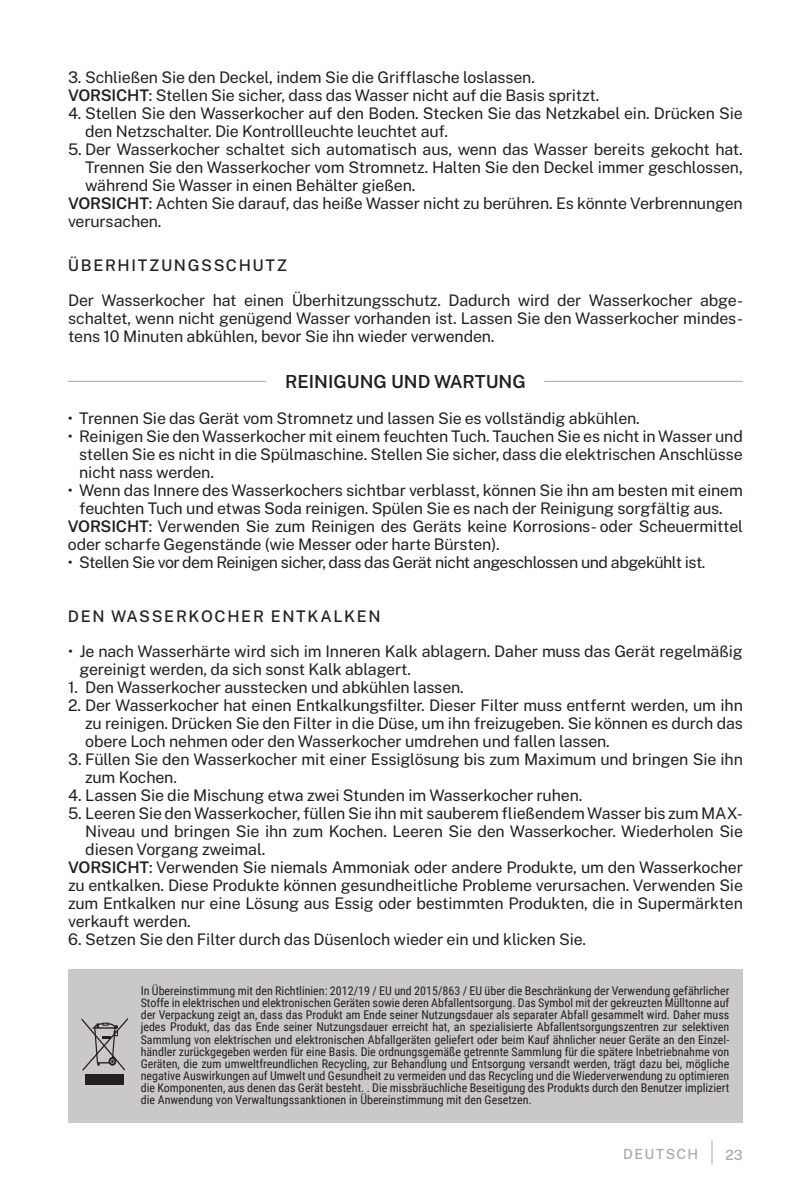
<style>
.page{position:relative;width:811px;height:1191px;background:#fff}
.page>*{position:absolute;margin:0;border:0;box-sizing:border-box;transform-origin:0 0}
.t1{font:600 18px "Public Sans";color:#231f20}
.t2{font:16px/18px "Public Sans";letter-spacing:-.01em;color:#231f20;text-align:justify}
.t3{font:16px "Public Sans";letter-spacing:-.03em;color:#231f20}
.t4{font:500 16px "Public Sans";letter-spacing:.1em;color:#231f20}
.t5{font:500 14px "Public Sans";letter-spacing:.1em;color:#a9a8aa}
.t6{font:12px/12px "Roboto Condensed";color:#231f20;text-align:justify}
.s1{font-weight:600}
</style>
<div class="page">
<svg style="left:711px;top:1140px;width:1px;height:24px"></svg>
<hr style="left:68px;top:381px;width:198px;height:1px;background:#a9a8aa">
<hr style="left:544px;top:381px;width:199px;height:1px;background:#a9a8aa">
<div style="left:68px;top:969px;width:675px;height:153px;background:#cac8c8"></div>
<div style="left:85px;top:1074px;width:39px;height:11px;background:#231f20"></div>
<svg style="left:82px;top:1018px;width:46px;height:52px"></svg>
<p class="t2" style="left:68px;top:67px;width:468px">3. Schließen Sie den Deckel, indem Sie die Grifflasche loslassen.</p>
<p class="t2" style="left:68px;top:85px;width:533px"><span class="s1">VORSICHT</span>: Stellen Sie sicher, dass das Wasser nicht auf die Basis spritzt.</p>
<p class="t2" style="left:85px;top:103px;width:659px;text-indent:-17px">4. Stellen Sie den Wasserkocher auf den Boden. Stecken Sie das Netzkabel ein. Drücken Sie den Netzschalter. Die Kontrollleuchte leuchtet auf.</p>
<p class="t2" style="left:85px;top:139px;width:659px;text-indent:-17px">5. Der Wasserkocher schaltet sich automatisch aus, wenn das Wasser bereits gekocht hat.<br>Trennen Sie den Wasserkocher vom Stromnetz. Halten Sie den Deckel immer geschlossen, während Sie Wasser in einen Behälter gießen.</p>
<p class="t2" style="left:68px;top:193px;width:676px"><span class="s1">VORSICHT</span>: Achten Sie darauf, das heiße Wasser nicht zu berühren. Es könnte Verbrennungen verursachen.</p>
<h2 class="t4" style="left:68px;top:253px;width:221px">ÜBERHITZUNGSSCHUTZ</h2>
<p class="t2" style="left:68px;top:290px;width:676px">Der Wasserkocher hat einen Überhitzungsschutz. Dadurch wird der Wasserkocher abge&shy;schaltet, wenn nicht genügend Wasser vorhanden ist. Lassen Sie den Wasserkocher mindes&shy;tens 10 Minuten abkühlen, bevor Sie ihn wieder verwenden.</p>
<h1 class="t1" style="left:285px;top:368px;width:242px">REINIGUNG UND WARTUNG</h1>
<p class="t2" style="left:68px;top:408px;width:573px">• Trennen Sie das Gerät vom Stromnetz und lassen Sie es vollständig abkühlen.</p>
<p class="t2" style="left:79px;top:426px;width:665px;text-indent:-11px">• Reinigen Sie den Wasserkocher mit einem feuchten Tuch. Tauchen Sie es nicht in Wasser und stellen Sie es nicht in die Spülmaschine. Stellen Sie sicher, dass die elektrischen Anschlüsse nicht nass werden.</p>
<p class="t2" style="left:68px;top:480px;width:676px;text-align:center">• Wenn das Innere des Wasserkochers sichtbar verblasst, können Sie ihn am besten mit einem feuchten Tuch und etwas Soda reinigen. Spülen Sie es nach der Reinigung sorgfältig aus.</p>
<p class="t2" style="left:68px;top:516px;width:676px"><span class="s1">VORSICHT</span>: Verwenden Sie zum Reinigen des Geräts keine Korrosions- oder Scheuermittel oder scharfe Gegenstände (wie Messer oder harte Bürsten).</p>
<p class="t3" style="left:68px;top:550px;width:639px">• Stellen Sie vor dem Reinigen sicher, dass das Gerät nicht angeschlossen und abgekühlt ist.</p>
<h2 class="t4" style="left:68px;top:604px;width:314px">DEN WASSERKOCHER ENTKALKEN</h2>
<p class="t2" style="left:80px;top:641px;width:665px;text-indent:-11px">• Je nach Wasserhärte wird sich im Inneren Kalk ablagern. Daher muss das Gerät regelmäßig gereinigt werden, da sich sonst Kalk ablagert.</p>
<p class="t2" style="left:68px;top:677px;width:397px">1. Den Wasserkocher ausstecken und abkühlen lassen.</p>
<p class="t2" style="left:85px;top:695px;width:659px;text-indent:-17px">2. Der Wasserkocher hat einen Entkalkungsfilter. Dieser Filter muss entfernt werden, um ihn zu reinigen. Drücken Sie den Filter in die Düse, um ihn freizugeben. Sie können es durch das obere Loch nehmen oder den Wasserkocher umdrehen und fallen lassen.</p>
<p class="t2" style="left:85px;top:749px;width:659px;text-indent:-17px">3. Füllen Sie den Wasserkocher mit einer Essiglösung bis zum Maximum und bringen Sie ihn zum Kochen.</p>
<p class="t2" style="left:68px;top:785px;width:515px">4. Lassen Sie die Mischung etwa zwei Stunden im Wasserkocher ruhen.</p>
<p class="t2" style="left:85px;top:803px;width:659px;text-indent:-17px">5. Leeren Sie den Wasserkocher, füllen Sie ihn mit sauberem fließendem Wasser bis zum MAX-Niveau und bringen Sie ihn zum Kochen. Leeren Sie den Wasserkocher. Wiederholen Sie diesen Vorgang zweimal.</p>
<p class="t2" style="left:68px;top:857px;width:676px"><span class="s1">VORSICHT</span>: Verwenden Sie niemals Ammoniak oder andere Produkte, um den Wasserkocher zu entkalken. Diese Produkte können gesundheitliche Probleme verursachen. Verwenden Sie zum Entkalken nur eine Lösung aus Essig oder bestimmten Produkten, die in Supermärkten verkauft werden.</p>
<p class="t2" style="left:68px;top:929px;width:519px">6. Setzen Sie den Filter durch das Düsenloch wieder ein und klicken Sie.</p>
<p class="t6" style="left:141px;top:984px;width:590px">In Übereinstimmung mit den Richtlinien: 2012/19 / EU und 2015/863 / EU über die Beschränkung der Verwendung gefährlicher Stoffe in elektrischen und elektronischen Geräten sowie deren Abfallentsorgung. Das Symbol mit der gekreuzten Mülltonne auf der Verpackung zeigt an, dass das Produkt am Ende seiner Nutzungsdauer als separater Abfall gesammelt wird. Daher muss jedes Produkt, das das Ende seiner Nutzungsdauer erreicht hat, an spezialisierte Abfallentsorgungszentren zur selektiven Sammlung von elektrischen und elektronischen Abfallgeräten geliefert oder beim Kauf ähnlicher neuer Geräte an den Einzel&shy;händler zurückgegeben werden für eine Basis. Die ordnungsgemäße getrennte Sammlung für die spätere Inbetriebnahme von Geräten, die zum umweltfreundlichen Recycling, zur Behandlung und Entsorgung versandt werden, trägt dazu bei, mögliche negative Auswirkungen auf Umwelt und Gesundheit zu vermeiden und das Recycling und die Wiederverwendung zu optimieren die Komponenten, aus denen das Gerät besteht. . Die missbräuchliche Beseitigung des Produkts durch den Benutzer impliziert die Anwendung von Verwaltungssanktionen in Übereinstimmung mit den Gesetzen.</p>
<p class="t5" style="left:623px;top:1143px;width:77px">DEUTSCH</p>
<p class="t5" style="left:725px;top:1144px;width:19px">23</p>
</div>
